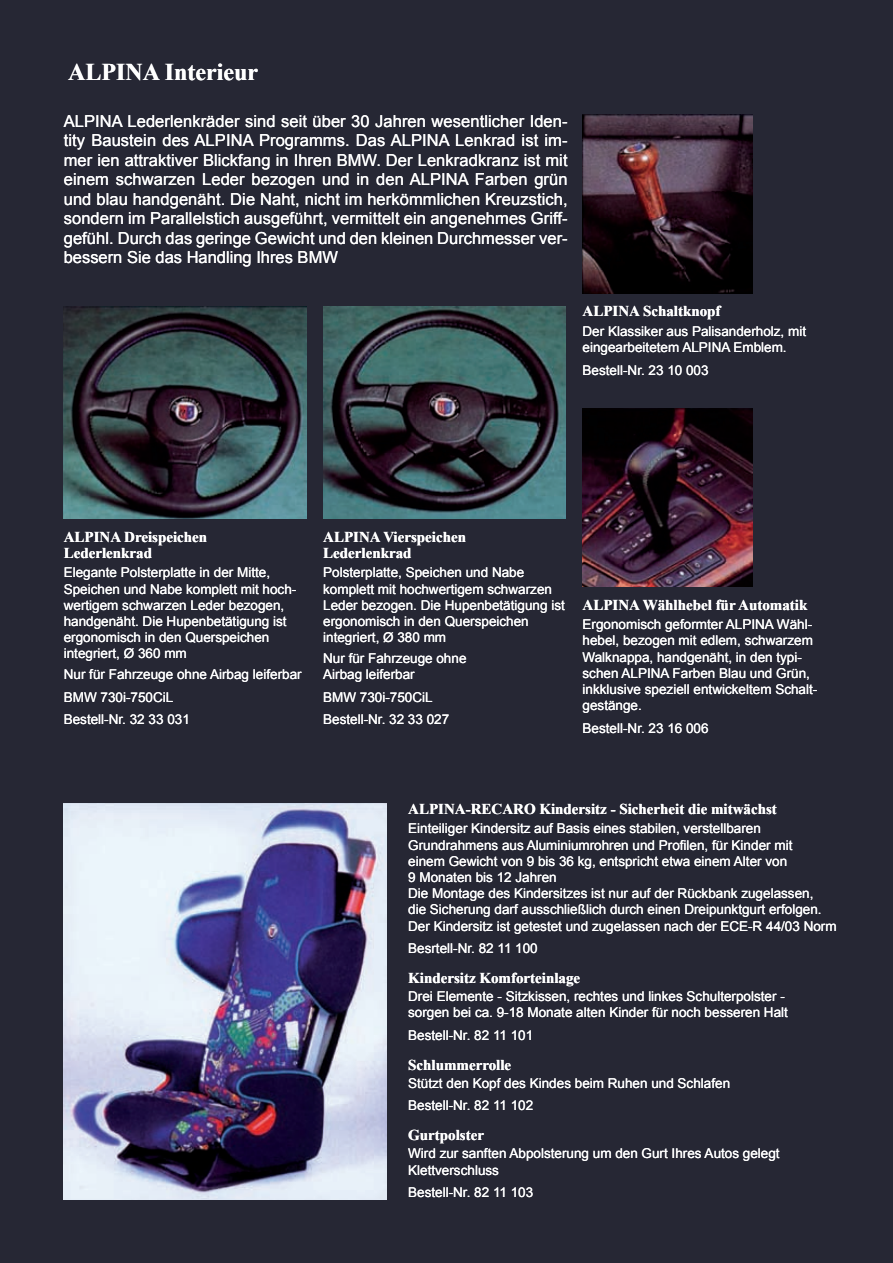
<style>
.page{position:relative;width:893px;height:1263px;background:#262734}
.page>*{position:absolute;margin:0;border:0;box-sizing:border-box;transform-origin:0 0}
.t1{font:700 24px "Times New Roman";color:#fff}
.t2{font:16.5px/19.5px "Arial";color:#fff;text-align:justify}
.t3{font:700 15px/16.2px "Times New Roman";color:#fff}
.t4{font:13.5px/16.2px "Arial";color:#fff}
</style>
<div class="page">
<img style="left:64px;top:804px;width:323px;height:395px">
<img style="left:583px;top:115px;width:170px;height:178px">
<img style="left:323px;top:306px;width:243px;height:213px">
<img style="left:64px;top:306px;width:242px;height:213px">
<img style="left:583px;top:408px;width:170px;height:179px">
<h1 class="t1" style="left:68px;top:55px;width:191px">ALPINA Interieur</h1>
<p class="t2" style="left:64px;top:111px;width:505px">ALPINA Lederlenkräder sind seit über 30 Jahren wesentlicher Iden&shy;tity Baustein des ALPINA Programms. Das ALPINA Lenkrad ist im&shy;mer ien attraktiver Blickfang in Ihren BMW. Der Lenkradkranz ist mit einem schwarzen Leder bezogen und in den ALPINA Farben grün und blau handgenäht. Die Naht, nicht im herkömmlichen Kreuzstich, sondern im Parallelstich ausgeführt, vermittelt ein angenehmes Griff&shy;gefühl. Durch das geringe Gewicht und den kleinen Durchmesser ver&shy;bessern Sie das Handling Ihres BMW</p>
<p class="t3" style="left:583px;top:303px;width:139px">ALPINA Schaltknopf</p>
<p class="t4" style="left:583px;top:323px;width:225px">Der Klassiker aus Palisanderholz, mit eingearbeitetem ALPINA Emblem.</p>
<p class="t4" style="left:583px;top:362px;width:128px">Bestell-Nr. 23 10 003</p>
<p class="t3" style="left:64px;top:528px;width:145px">ALPINA Dreispeichen<br>Lederlenkrad</p>
<p class="t4" style="left:64px;top:565px;width:234px">Elegante Polsterplatte in der Mitte, Speichen und Nabe komplett mit hoch&shy;wertigem schwarzen Leder bezogen, handgenäht. Die Hupenbetätigung ist ergonomisch in den Querspeichen integriert, Ø 360 mm</p>
<p class="t4" style="left:64px;top:664px;width:239px;line-height:22.5px">Nur für Fahrzeuge ohne Airbag leiferbar<br>BMW 730i-750CiL<br>Bestell-Nr. 32 33 031</p>
<p class="t3" style="left:323px;top:528px;width:144px">ALPINA Vierspeichen<br>Lederlenkrad</p>
<p class="t4" style="left:323px;top:565px;width:243px">Polsterplatte, Speichen und Nabe komplett mit hochwertigem schwarzen Leder bezogen. Die Hupenbetätigung ist ergonomisch in den Querspeichen integriert, Ø 380 mm</p>
<p class="t4" style="left:323px;top:650px;width:145px">Nur für Fahrzeuge ohne<br>Airbag leiferbar</p>
<p class="t4" style="left:323px;top:686px;width:128px;line-height:22.5px">BMW 730i-750CiL<br>Bestell-Nr. 32 33 027</p>
<p class="t3" style="left:583px;top:596px;width:226px">ALPINA Wählhebel für Automatik</p>
<p class="t4" style="left:583px;top:616px;width:236px">Ergonomisch geformter ALPINA Wähl&shy;hebel, bezogen mit edlem, schwarzem Walknappa, handgenäht, in den typi&shy;schen ALPINA Farben Blau und Grün, inkklusive speziell entwickeltem Schalt&shy;gestänge.</p>
<p class="t4" style="left:583px;top:720px;width:128px">Bestell-Nr. 23 16 006</p>
<p class="t3" style="left:408px;top:800px;width:370px">ALPINA-RECARO Kindersitz - Sicherheit die mitwächst</p>
<p class="t4" style="left:408px;top:821px;width:430px">Einteiliger Kindersitz auf Basis eines stabilen, verstellbaren Grundrahmens aus Aluminiumrohren und Profilen, für Kinder mit<br>einem Gewicht von 9 bis 36 kg, entspricht etwa einem Alter von<br>9 Monaten bis 12 Jahren<br>Die Montage des Kindersitzes ist nur auf der Rückbank zugelassen,<br>die Sicherung darf ausschließlich durch einen Dreipunktgurt erfolgen.<br>Der Kindersitz ist getestet und zugelassen nach der ECE-R 44/03 Norm</p>
<p class="t4" style="left:408px;top:940px;width:131px">Besrtell-Nr. 82 11 100</p>
<p class="t3" style="left:408px;top:970px;width:174px">Kindersitz Komforteinlage</p>
<p class="t4" style="left:408px;top:988px;width:381px">Drei Elemente - Sitzkissen, rechtes und linkes Schulterpolster - sorgen bei ca. 9-18 Monate alten Kinder für noch besseren Halt</p>
<p class="t4" style="left:408px;top:1027px;width:127px">Bestell-Nr. 82 11 101</p>
<p class="t3" style="left:408px;top:1056px;width:105px">Schlummerrolle</p>
<p class="t4" style="left:408px;top:1072px;width:323px;line-height:22.5px">Stützt den Kopf des Kindes beim Ruhen und Schlafen<br>Bestell-Nr. 82 11 102</p>
<p class="t3" style="left:408px;top:1127px;width:77px">Gurtpolster</p>
<p class="t4" style="left:408px;top:1146px;width:373px">Wird zur sanften Abpolsterung um den Gurt Ihres Autos gelegt<br>Klettverschluss</p>
<p class="t4" style="left:408px;top:1184px;width:127px">Bestell-Nr. 82 11 103</p>
</div>
